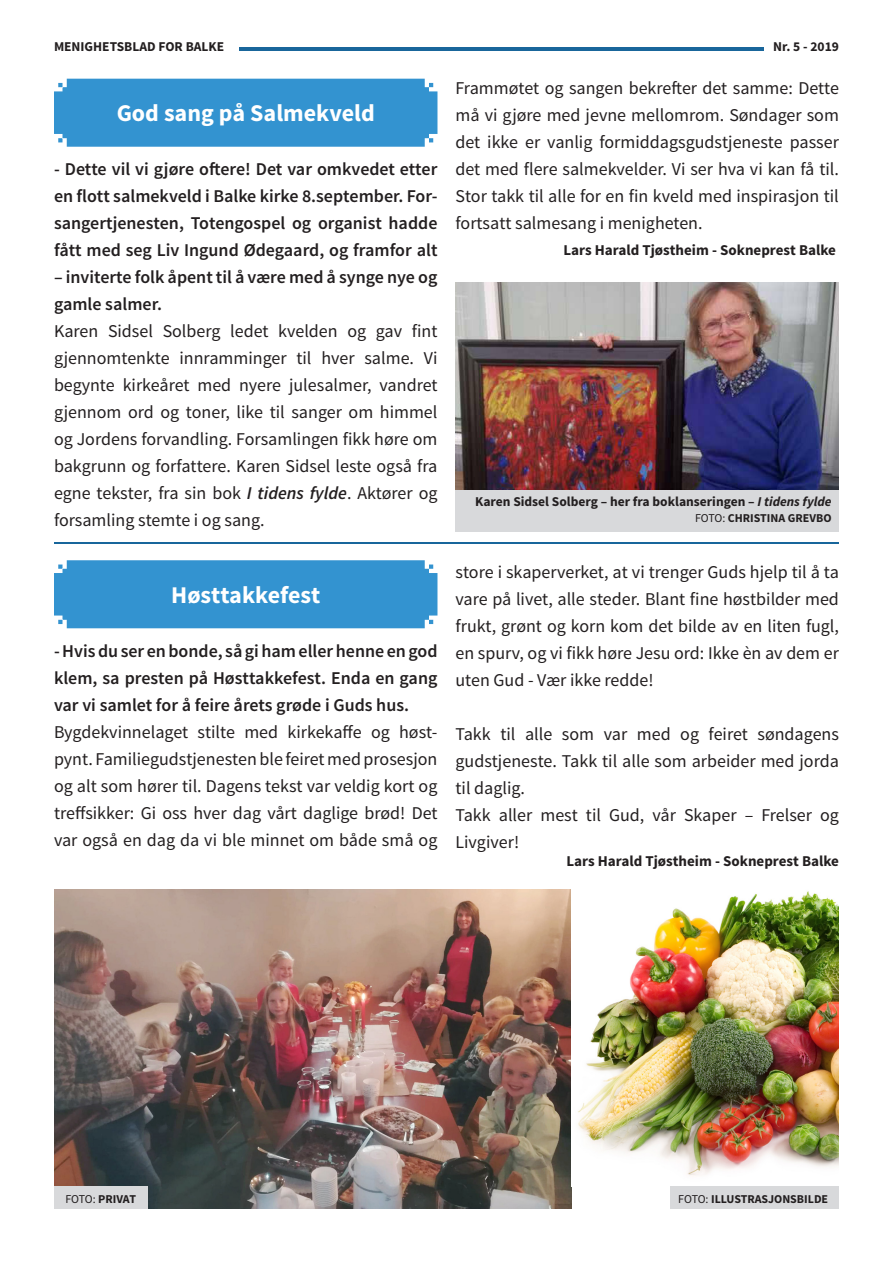
<style>
.page{position:relative;width:893px;height:1263px;background:#fff}
.page>*{position:absolute;margin:0;border:0;box-sizing:border-box;transform-origin:0 0}
.t1{font:700 24px "Source Sans Pro";color:#fff}
.t2{font:18px/27px "Source Sans Pro";color:#231f20;text-align:justify}
.t3{font:600 18px/27px "Source Sans Pro";color:#231f20;text-align:justify}
.t4{font:700 15px "Source Sans Pro";color:#231f20}
.t5{font:700 13.5px "Source Sans Pro";color:#231f20}
.t6{font:700 12px "Source Sans Pro";color:#231f20}
.s1{font-weight:600;font-style:italic}
.s2{font-style:italic}
.s3{font-weight:400}
</style>
<div class="page">
<hr style="left:239px;top:47px;width:525px;height:4px;background:#19669b">
<div style="left:54px;top:79px;width:383px;height:68px;background:#3393d0"></div>
<img style="left:455px;top:283px;width:384px;height:207px">
<hr style="left:54px;top:542px;width:785px;height:1px;background:#18669b">
<div style="left:455px;top:490px;width:384px;height:41px;background:#d8d9db"></div>
<div style="left:54px;top:560px;width:383px;height:68px;background:#3393d0"></div>
<img style="left:54px;top:889px;width:517px;height:320px">
<img style="left:578px;top:891px;width:261px;height:285px">
<div style="left:54px;top:1187px;width:93px;height:22px;background:#d8d9db"></div>
<div style="left:671px;top:1187px;width:168px;height:22px;background:#d8d9db"></div>
<p class="t5" style="left:54px;top:38px;width:172px">MENIGHETSBLAD FOR BALKE</p>
<p class="t5" style="left:773px;top:38px;width:67px">Nr. 5 - 2019</p>
<p class="t1" style="left:117px;top:98px;width:260px">God sang på Salmekveld</p>
<p class="t3" style="left:54px;top:156px;width:385px">- Dette vil vi gjøre oftere! Det var omkvedet etter en flott salmekveld i Balke kirke 8.september. For&shy;sangertjenesten, Totengospel og organist hadde fått med seg Liv Ingund Ødegaard, og framfor alt</p>
<p class="t3" style="left:54px;top:264px;width:385px">– inviterte folk åpent til å være med å synge nye og gamle salmer.</p>
<p class="t2" style="left:54px;top:318px;width:385px">Karen Sidsel Solberg ledet kvelden og gav fint gjennomtenkte innramminger til hver salme. Vi begynte kirkeåret med nyere julesalmer, vandret gjennom ord og toner, like til sanger om himmel og Jordens forvandling. Forsamlingen fikk høre om bakgrunn og forfattere. Karen Sidsel leste også fra egne tekster, fra sin bok <span class="s1">I tidens fylde</span>. Aktører og forsamling stemte i og sang.</p>
<p class="t1" style="left:171px;top:579px;width:151px">Høsttakkefest</p>
<p class="t3" style="left:54px;top:638px;width:385px">- Hvis du ser en bonde, så gi ham eller henne en god klem, sa presten på Høsttakkefest. Enda en gang var vi samlet for å feire årets grøde i Guds hus.</p>
<p class="t2" style="left:54px;top:718px;width:385px">Bygdekvinnelaget stilte med kirkekaffe og høst&shy;pynt. Familiegudstjenesten ble feiret med prosesjon og alt som hører til. Dagens tekst var veldig kort og treffsikker: Gi oss hver dag vårt daglige brød! Det var også en dag da vi ble minnet om både små og</p>
<p class="t2" style="left:455px;top:75px;width:385px">Frammøtet og sangen bekrefter det samme: Dette må vi gjøre med jevne mellomrom. Søndager som det ikke er vanlig formiddagsgudstjeneste passer det med flere salmekvelder. Vi ser hva vi kan få til.<br>Stor takk til alle for en fin kveld med inspirasjon til fortsatt salmesang i menigheten.</p>
<p class="t4" style="left:563px;top:240px;width:274px">Lars Harald Tjøstheim - Sokneprest Balke</p>
<p class="t5" style="left:475px;top:493px;width:358px">Karen Sidsel Solberg – her fra boklanseringen – <span class="s2">I tidens fylde</span></p>
<p class="t6" style="left:695px;top:510px;width:138px"><span class="s3">FOTO:</span> CHRISTINA GREVBO</p>
<p class="t2" style="left:455px;top:558px;width:385px">store i skaperverket, at vi trenger Guds hjelp til å ta vare på livet, alle steder. Blant fine høstbilder med frukt, grønt og korn kom det bilde av en liten fugl, en spurv, og vi fikk høre Jesu ord: Ikke èn av dem er uten Gud - Vær ikke redde!</p>
<p class="t2" style="left:455px;top:720px;width:385px">Takk til alle som var med og feiret søndagens gudstjeneste. Takk til alle som arbeider med jorda til daglig.</p>
<p class="t2" style="left:455px;top:801px;width:385px">Takk aller mest til Gud, vår Skaper – Frelser og<br>Livgiver!</p>
<p class="t4" style="left:566px;top:851px;width:274px">Lars Harald Tjøstheim - Sokneprest Balke</p>
<p class="t6" style="left:65px;top:1191px;width:72px"><span class="s3">FOTO:</span> PRIVAT</p>
<p class="t6" style="left:678px;top:1191px;width:151px"><span class="s3">FOTO:</span> ILLUSTRASJONSBILDE</p>
</div>
